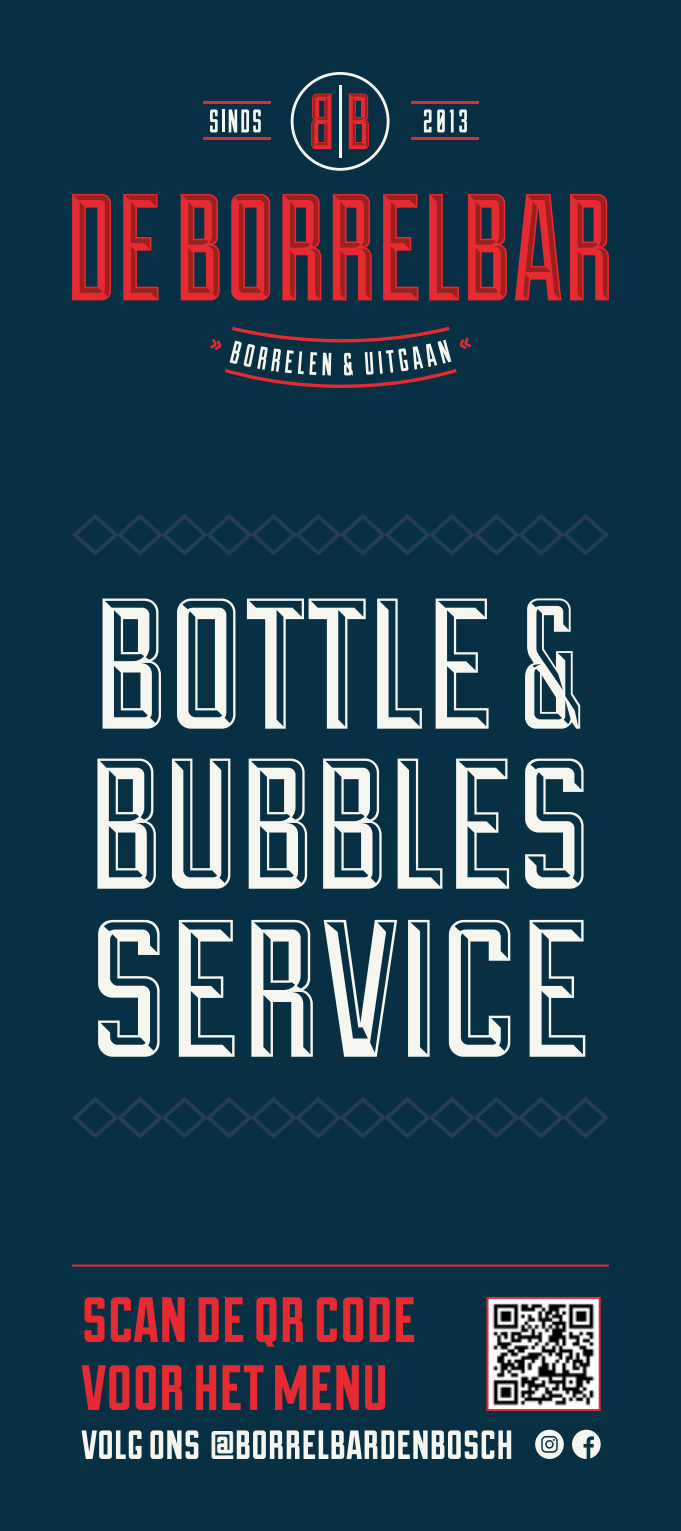
<style>
.page{position:relative;width:681px;height:1531px;background:#fff}
.page>*{position:absolute;margin:0;border:0;box-sizing:border-box;transform-origin:0 0}
.t1{font:240px "Duke";color:#f5f6ef}
.t2{font:228.2px/160px "Duke";color:#f5f6ef}
.t3{font:78.4px/68px "Duke Fill";color:#e62a32}
.t4{font:50px "Duke Fill";color:#f5f6ef}
.s1{font-size:186px}
.s2{font-size:40px}
</style>
<div class="page">
<div style="left:0;top:0;width:680px;height:1531px;background:#083044"></div>
<svg style="left:210px;top:327px;width:261px;height:61px"></svg>
<svg style="left:72px;top:194px;width:39px;height:106px"></svg>
<svg style="left:123px;top:194px;width:35px;height:106px"></svg>
<svg style="left:181px;top:194px;width:38px;height:106px"></svg>
<svg style="left:231px;top:194px;width:39px;height:106px"></svg>
<svg style="left:282px;top:194px;width:39px;height:106px"></svg>
<svg style="left:332px;top:194px;width:39px;height:106px"></svg>
<svg style="left:383px;top:194px;width:35px;height:106px"></svg>
<svg style="left:429px;top:194px;width:30px;height:106px"></svg>
<svg style="left:468px;top:194px;width:38px;height:106px"></svg>
<svg style="left:514px;top:194px;width:47px;height:106px"></svg>
<svg style="left:570px;top:194px;width:38px;height:106px"></svg>
<hr style="left:203px;top:101px;width:67px;height:3px;background:#e62a32">
<hr style="left:203px;top:137px;width:67px;height:3px;background:#e62a32">
<hr style="left:411px;top:101px;width:67px;height:3px;background:#e62a32">
<hr style="left:411px;top:137px;width:67px;height:3px;background:#e62a32">
<svg style="left:290px;top:72px;width:99px;height:99px"></svg>
<svg style="left:210px;top:109px;width:7px;height:23px"></svg>
<hr style="left:222px;top:109px;width:2px;height:23px;background:#f5f6ef">
<svg style="left:228px;top:109px;width:33px;height:23px"></svg>
<svg style="left:423px;top:109px;width:8px;height:23px"></svg>
<svg style="left:437px;top:109px;width:16px;height:23px"></svg>
<svg style="left:459px;top:109px;width:7px;height:23px"></svg>
<hr style="left:338px;top:86px;width:3px;height:72px;background:#f5f6ef">
<svg style="left:72px;top:1097px;width:537px;height:42px"></svg>
<svg style="left:72px;top:514px;width:537px;height:42px"></svg>
<svg style="left:535px;top:1429px;width:28px;height:30px"></svg>
<svg style="left:572px;top:1429px;width:28px;height:30px"></svg>
<hr style="left:72px;top:1264px;width:536px;height:2px;background:#e62a32">
<img style="left:489px;top:1300px;width:108px;height:108px">
<div style="left:486px;top:1297px;width:114px;height:114px;border:2px solid #e22b32"></div>
<h2 class="t2" style="left:88px;top:564px;width:505px">bottle <span class="s1">&amp; </span>bubbles</h2>
<h1 class="t1" style="left:88px;top:835px;width:505px">service</h1>
<h3 class="t3" style="left:81px;top:1279px;width:336px">scan de qr code voor het menu</h3>
<p class="t4" style="left:81px;top:1413px;width:433px">volg ons <span class="s2">@</span>borrelbardenbosch</p>
</div>
